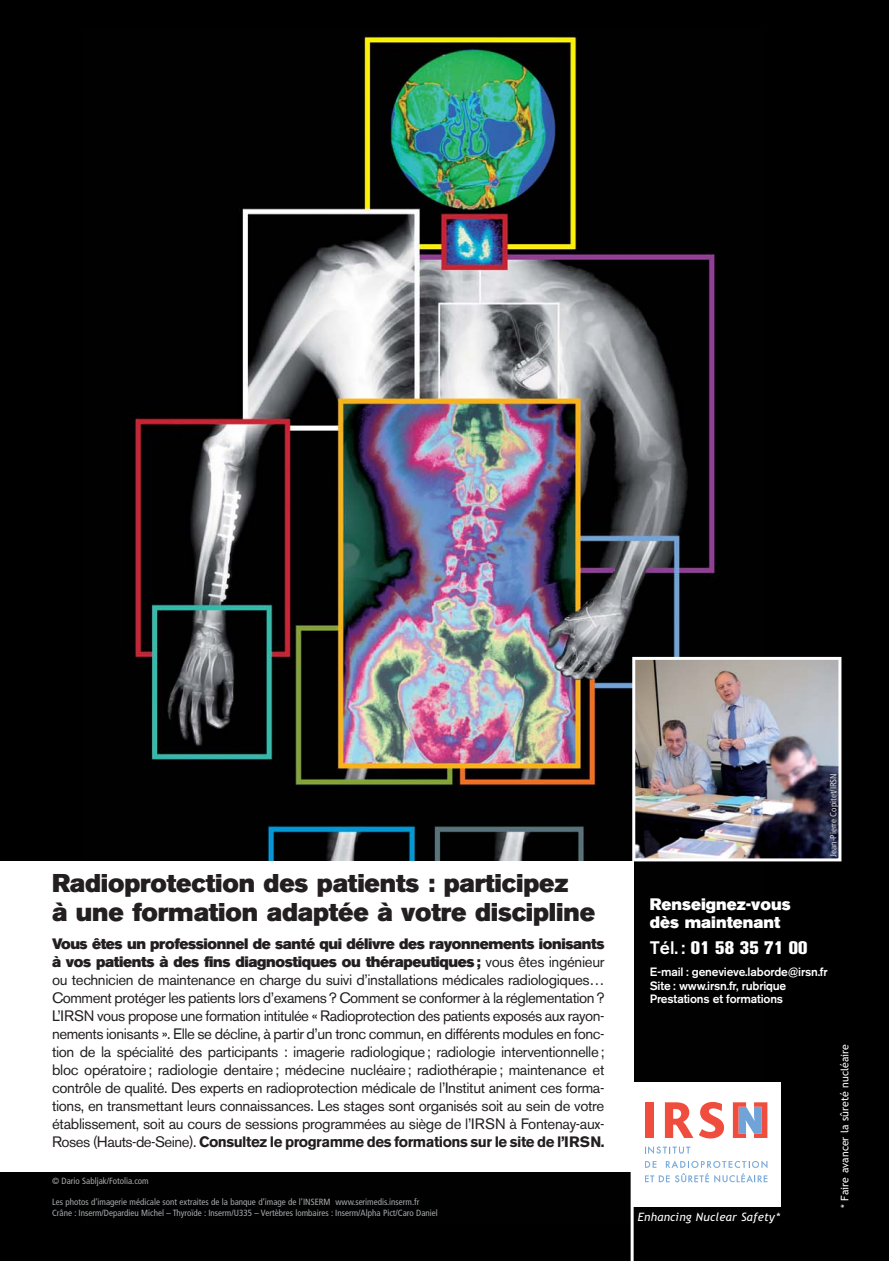
<style>
.page{position:relative;width:889px;height:1261px;background:#fff}
.page>*{position:absolute;margin:0;border:0;box-sizing:border-box;transform-origin:0 0}
.t1{font:25.5px/28.5px "Akzidenz Grotesk BE Super";letter-spacing:-.005em;color:#231f20}
.t2{font:800 18px "Akzidenz Grotesk BE";letter-spacing:.02em;color:#fff}
.t3{font:16.5px/18px "Akzidenz Grotesk BE Super";color:#fff}
.t4{font:15px/18px "Akzidenz Grotesk BE";letter-spacing:-.025em;color:#231f20;text-align:justify}
.t5{font:15px/18px "Akzidenz Grotesk BE Super";letter-spacing:-.025em;color:#231f20}
.t6{font:500 12px/13.5px "Akzidenz Grotesk BE";letter-spacing:-.015em;color:#fff}
.t7{font:italic 11.55px "Trebuchet MS";letter-spacing:.015em;color:#fff}
.t8{font:10.5px "Trebuchet MS";color:#fff}
.t9{font:condensed 9px/10.8px "Frutiger";color:#a7a9ac}
.t10{font:condensed 9px "Frutiger";color:#d1d3d4}
.s1{font-family:"Akzidenz Grotesk BE"}
.s2{font-weight:700}
.s3{font-weight:500}
</style>
<div class="page">
<div style="left:0;top:0;width:889px;height:1260px;background:#000"></div>
<img style="left:83px;top:32px;width:680px;height:1191px">
<img style="left:636px;top:661px;width:201px;height:196px">
<div style="left:632px;top:657px;width:209px;height:204px;border:3px solid #fff"></div>
<hr style="left:630px;top:870px;width:3px;height:390px;background:#fff">
<div style="left:633px;top:1082px;width:147px;height:125px;background:#fff"></div>
<div style="left:645px;top:1102px;width:8px;height:35px;background:#ef4d3d"></div>
<svg style="left:665px;top:1102px;width:28px;height:35px"></svg>
<svg style="left:699px;top:1102px;width:25px;height:36px"></svg>
<svg style="left:733px;top:1102px;width:34px;height:35px"></svg>
<svg style="left:645px;top:1146px;width:45px;height:7px"></svg>
<svg style="left:645px;top:1160px;width:122px;height:22px"></svg>
<div style="left:0;top:860px;width:633px;height:311px;background:#fff"></div>
<h1 class="t1" style="left:52px;top:871px;width:545px">Radioprotection des patients : participez<br>à une formation adaptée à votre discipline</h1>
<p class="t5" style="left:52px;top:936px;width:554px">Vous êtes un professionnel de santé qui délivre des rayonnements ionisants à vos patients à des fins diagnostiques ou thérapeutiques; <span class="s1">vous êtes ingénieur</span></p>
<p class="t4" style="left:52px;top:972px;width:554px">ou technicien de maintenance en charge du suivi d’installations médicales radiologiques… Comment protéger les patients lors d’examens? Comment se conformer à la réglementation?<br>L’IRSN vous propose une formation intitulée « Radioprotection des patients exposés aux rayon&shy;nements ionisants ». Elle se décline, à partir d’un tronc commun, en différents modules en fonc&shy;tion de la spécialité des participants : imagerie radiologique; radiologie interventionnelle; bloc opératoire; radiologie dentaire; médecine nucléaire; radiothérapie; maintenance et contrôle de qualité. Des experts en radioprotection médicale de l’Institut animent ces forma&shy;tions, en transmettant leurs connaissances. Les stages sont organisés soit au sein de votre établissement, soit au cours de sessions programmées au siège de l’IRSN à Fontenay-aux-Roses (Hauts-de-Seine). <span class="s2">Consultez le programme des formations sur le site de l’IRSN.</span></p>
<p class="t9" style="left:52px;top:1175px;width:98px">© Dario Sabljak/Fotolia.com</p>
<p class="t9" style="left:52px;top:1197px;width:387px">Les photos d’imagerie médicale sont extraites de la banque d’image de l’INSERM www.serimedis.inserm.fr<br>Crâne : Inserm/Depardieu Michel – Thyroïde : Inserm/U335 – Vertèbres lombaires : Inserm/Alpha Pict/Caro Daniel</p>
<p class="t10" style="left:829px;top:856px;width:85px;rotate:-90deg">Jean-Pierre Copitet/IRSN</p>
<p class="t3" style="left:650px;top:896px;width:142px">Renseignez-vous dès maintenant</p>
<p class="t2" style="left:650px;top:941px;width:159px"><span class="s3">Tél. :</span> 01 58 35 71 00</p>
<p class="t6" style="left:650px;top:966px;width:179px">E-mail : genevieve.laborde@irsn.fr<br>Site : www.irsn.fr, rubrique<br>Prestations et formations</p>
<p class="t7" style="left:638px;top:1210px;width:143px">Enhancing Nuclear Safety*</p>
<p class="t8" style="left:838px;top:1207px;width:165px;rotate:-90deg">* Faire avancer la sûreté nucléaire</p>
</div>
